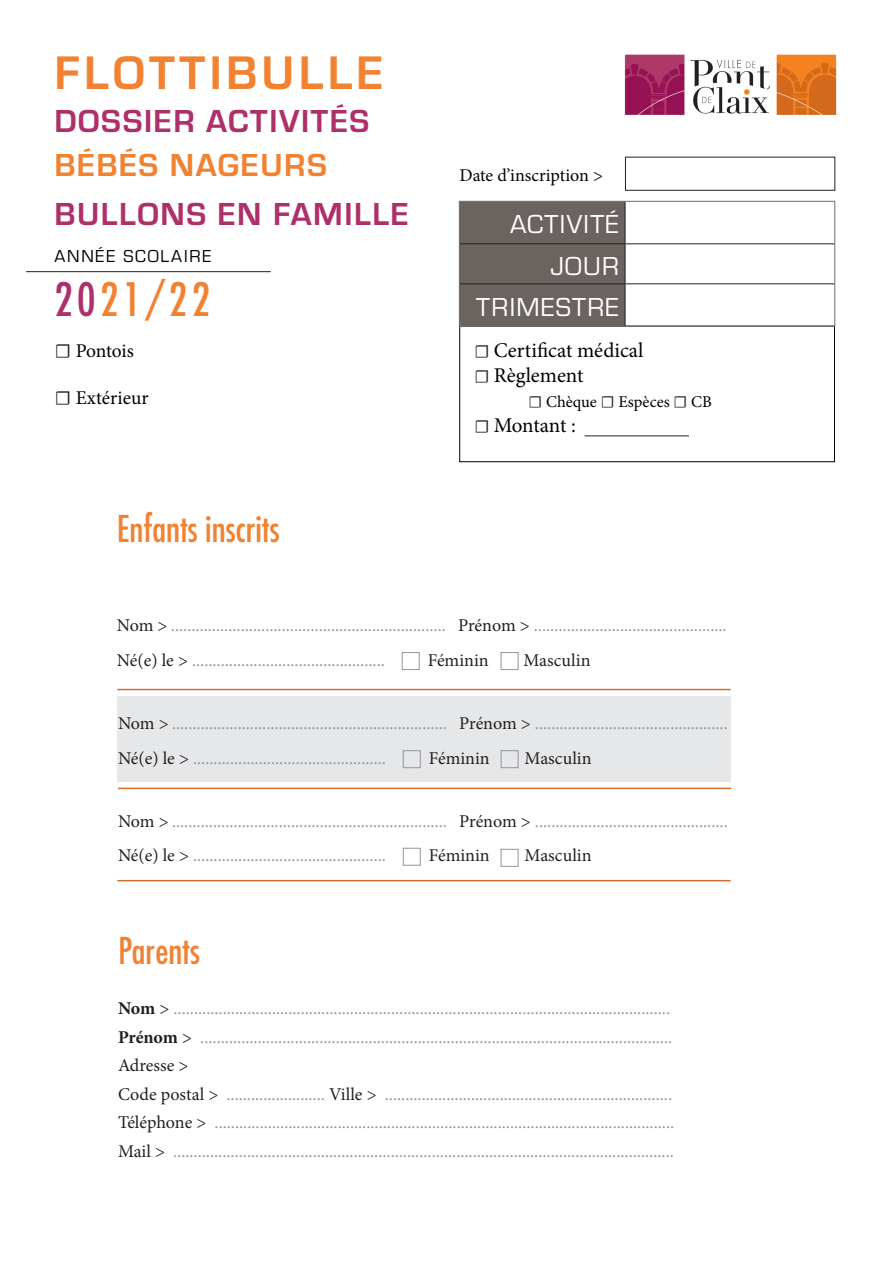
<style>
.page{position:relative;width:893px;height:1263px;background:#fff}
.page>*{position:absolute;margin:0;border:0;box-sizing:border-box;transform-origin:0 0}
.t1{font:700 48.9px "Eurostile T";letter-spacing:.09em;color:#f18232}
.t2{font:condensed 44.85px "Futura";letter-spacing:.1em;color:#f18232}
.t3{font:condensed 36px "Futura";color:#f18232}
.t4{font:700 33px/43.5px "Eurostile T";letter-spacing:.05em;color:#ae306b}
.t5{font:27px "Eurostile T";letter-spacing:.05em;color:#fff}
.t6{font:21px "Minion Pro";color:#000}
.t7{font:19.5px "Minion Pro";color:#000}
.t8{font:18px "Minion Pro";letter-spacing:-.005em;color:#939598}
.t9{font:18px "Minion Pro";color:#231f20}
.t10{font:18px "Minion Pro";color:#000}
.t11{font:18px "Eurostile T";letter-spacing:.1em;color:#000}
.t12{font:16.5px "Minion Pro";color:#000}
.s1{color:#f18232}
.s2{color:#ae306b}
.s3{color:#231f20}
.s4{font-size:18px;color:#231f20}
.s5{font-weight:700;color:#231f20}
</style>
<div class="page">
<div style="left:459px;top:326px;width:376px;height:136px;border:1px solid #000"></div>
<img style="left:624px;top:54px;width:213px;height:61px">
<hr style="left:26px;top:271px;width:245px;height:1px;background:#231f20">
<div style="left:117px;top:696px;width:614px;height:85px;background:#e6e7e9"></div>
<div style="left:402px;top:652px;width:18px;height:18px;border:1px solid #939598"></div>
<div style="left:501px;top:652px;width:17px;height:18px;border:1px solid #939598"></div>
<div style="left:403px;top:750px;width:18px;height:18px;border:1px solid #939598"></div>
<div style="left:501px;top:750px;width:17px;height:18px;border:1px solid #939598"></div>
<div style="left:403px;top:848px;width:18px;height:18px;border:1px solid #939598"></div>
<div style="left:501px;top:849px;width:17px;height:18px;border:1px solid #939598"></div>
<hr style="left:117px;top:689px;width:614px;height:1px;background:#d66e2d">
<hr style="left:118px;top:788px;width:613px;height:1px;background:#d66e2d">
<hr style="left:117px;top:880px;width:614px;height:1px;background:#d66e2d">
<hr style="left:585px;top:436px;width:104px;height:1px;background:#231f20">
<div style="left:460px;top:202px;width:165px;height:124px;background:#6b6360"></div>
<hr style="left:459px;top:202px;width:1px;height:42px;background:#6c6d70">
<hr style="left:459px;top:201px;width:166px;height:1px;background:#6c6d70">
<hr style="left:625px;top:202px;width:1px;height:41px;background:#231f20">
<hr style="left:834px;top:202px;width:1px;height:42px;background:#6c6d70">
<hr style="left:625px;top:201px;width:210px;height:1px;background:#6c6d70">
<hr style="left:459px;top:244px;width:1px;height:40px;background:#6c6d70">
<hr style="left:460px;top:243px;width:165px;height:1px;background:#231f20">
<hr style="left:625px;top:244px;width:1px;height:39px;background:#231f20">
<hr style="left:834px;top:244px;width:1px;height:40px;background:#6c6d70">
<hr style="left:625px;top:243px;width:209px;height:1px;background:#231f20">
<hr style="left:459px;top:284px;width:1px;height:42px;background:#6c6d70">
<hr style="left:460px;top:283px;width:165px;height:1px;background:#231f20">
<hr style="left:459px;top:326px;width:166px;height:1px;background:#6c6d70">
<hr style="left:625px;top:284px;width:1px;height:42px;background:#231f20">
<hr style="left:834px;top:284px;width:1px;height:42px;background:#6c6d70">
<hr style="left:625px;top:283px;width:209px;height:1px;background:#231f20">
<hr style="left:625px;top:326px;width:210px;height:1px;background:#6c6d70">
<div style="left:625px;top:157px;width:210px;height:34px;border:1px solid #231f20"></div>
<p class="t1" style="left:54px;top:46px;width:330px">FLOTTIBULLE</p>
<p class="t4" style="left:54px;top:100px;width:316px">DOSSIER ACTIVITÉS<br><span class="s1">BÉBÉS NAGEURS</span></p>
<p class="t4" style="left:54px;top:192px;width:356px">BULLONS EN FAMILLE</p>
<p class="t11" style="left:54px;top:247px;width:158px">ANNÉE SCOLAIRE</p>
<p class="t2" style="left:54px;top:271px;width:157px"><span class="s2">20</span>21/22</p>
<p class="t7" style="left:55px;top:338px;width:81px"><span class="s3">☐</span> Pontois</p>
<p class="t7" style="left:55px;top:385px;width:95px"><span class="s3">☐</span> Extérieur</p>
<p class="t3" style="left:117px;top:506px;width:164px">Enfants inscrits</p>
<p class="t10" style="left:459px;top:163px;width:145px">Date d’inscription &gt;</p>
<p class="t5" style="left:510px;top:210px;width:111px">ACTIVITÉ</p>
<p class="t5" style="left:550px;top:251px;width:70px">JOUR</p>
<p class="t5" style="left:476px;top:292px;width:144px">TRIMESTRE</p>
<p class="t6" style="left:474px;top:336px;width:171px"><span class="s4">☐</span> Certificat médical</p>
<p class="t6" style="left:474px;top:361px;width:111px"><span class="s4">☐</span> Règlement</p>
<p class="t12" style="left:528px;top:391px;width:185px"><span class="s3">☐</span> Chèque <span class="s3">☐</span> Espèces <span class="s3">☐</span> CB</p>
<p class="t6" style="left:474px;top:411px;width:103px"><span class="s4">☐</span> Montant :</p>
<p class="t8" style="left:117px;top:613px;width:611px"><span class="s3">Nom &gt;</span> ................................................................... <span class="s3">Prénom &gt;</span> ...............................................</p>
<p class="t8" style="left:117px;top:648px;width:269px"><span class="s3">Né(e) le &gt;</span> ...............................................</p>
<p class="t9" style="left:428px;top:648px;width:62px">Féminin</p>
<p class="t9" style="left:524px;top:648px;width:68px">Masculin</p>
<p class="t8" style="left:118px;top:711px;width:611px"><span class="s3">Nom &gt;</span> ................................................................... <span class="s3">Prénom &gt;</span> ...............................................</p>
<p class="t8" style="left:118px;top:746px;width:269px"><span class="s3">Né(e) le &gt;</span> ...............................................</p>
<p class="t9" style="left:429px;top:746px;width:62px">Féminin</p>
<p class="t9" style="left:525px;top:746px;width:68px">Masculin</p>
<p class="t8" style="left:118px;top:809px;width:611px"><span class="s3">Nom &gt;</span> ................................................................... <span class="s3">Prénom &gt;</span> ...............................................</p>
<p class="t8" style="left:118px;top:843px;width:269px"><span class="s3">Né(e) le &gt;</span> ...............................................</p>
<p class="t9" style="left:429px;top:843px;width:62px">Féminin</p>
<p class="t9" style="left:525px;top:843px;width:68px">Masculin</p>
<p class="t3" style="left:118px;top:928px;width:84px">Parents</p>
<p class="t8" style="left:118px;top:996px;width:554px"><span class="s5">Nom</span> <span class="s3">&gt;</span> .........................................................................................................................</p>
<p class="t8" style="left:118px;top:1025px;width:556px"><span class="s5">Prénom</span> <span class="s3">&gt;</span> ...................................................................................................................</p>
<p class="t9" style="left:118px;top:1053px;width:72px">Adresse &gt;</p>
<p class="t8" style="left:118px;top:1082px;width:556px"><span class="s3">Code postal &gt;</span> ........................ <span class="s3">Ville &gt;</span> ......................................................................</p>
<p class="t8" style="left:118px;top:1110px;width:558px"><span class="s3">Téléphone &gt;</span> ................................................................................................................</p>
<p class="t8" style="left:118px;top:1139px;width:557px"><span class="s3">Mail &gt;</span> ..........................................................................................................................</p>
</div>
